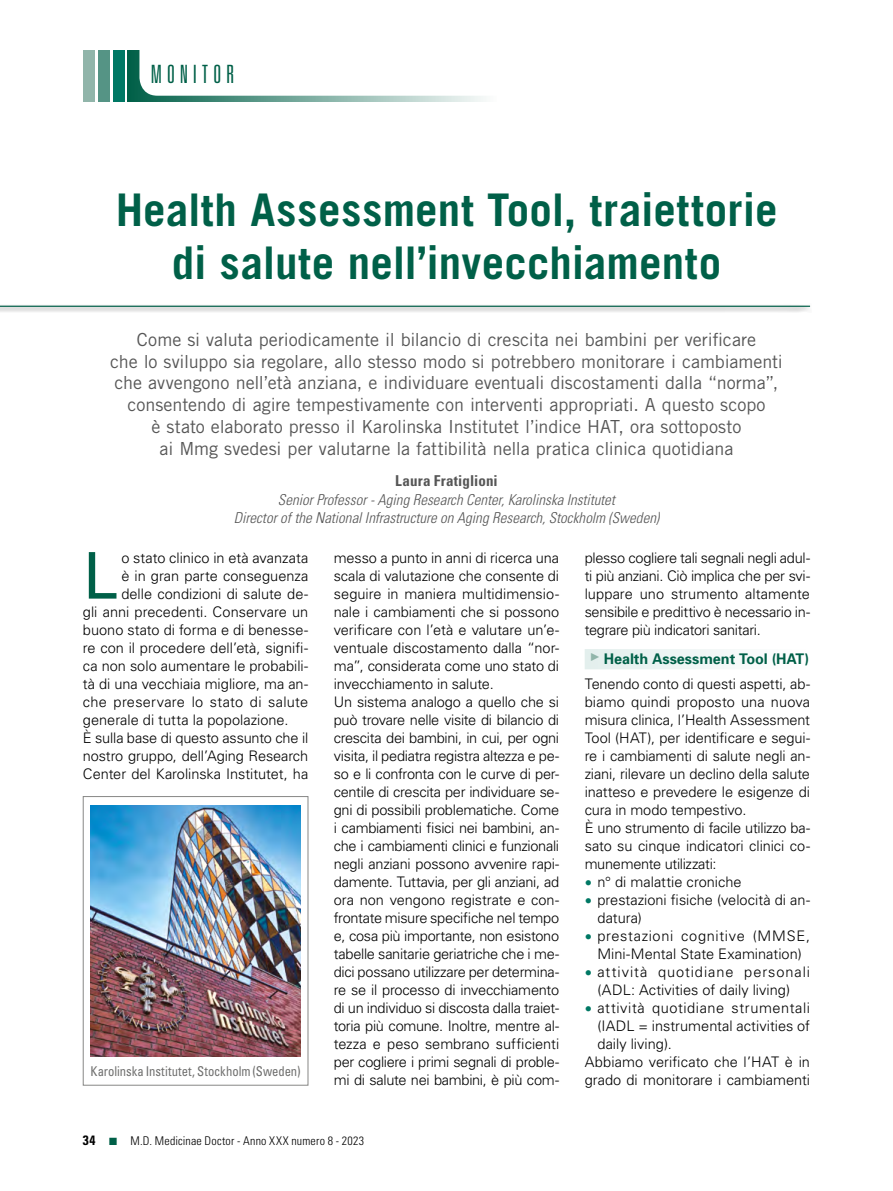
<style>
.page{position:relative;width:893px;height:1191px;background:#fff}
.page>*{position:absolute;margin:0;border:0;box-sizing:border-box;transform-origin:0 0}
.t1{font:64.35px "Univers";color:#006048}
.t2{font:700 45px/52.5px "Trade Gothic";letter-spacing:.005em;color:#006048;text-align:center}
.t3{font:300 ultra-condensed 25.2px "Univers";letter-spacing:.185em;color:#006048}
.t4{font:18px/21.8px "Trade Gothic";letter-spacing:-.005em;color:#565656;text-align:center}
.t5{font:italic 300 condensed 15px/17.2px "Univers";color:#565656;text-align:center}
.t6{font:700 condensed 15px "Univers";letter-spacing:.01em;color:#565656}
.t7{font:700 14.7px "Univers";letter-spacing:-.005em;color:#006048}
.t8{font:300 14.55px/18px "Univers";letter-spacing:-.01em;color:#000}
.t9{font:300 14.55px/18px "Univers";letter-spacing:.06em;color:#000;text-align:center}
.t10{font:300 14.55px/18px "Univers";letter-spacing:.025em;color:#000;text-align:center}
.t11{font:300 14.55px "Univers";letter-spacing:.04em;color:#000}
.t12{font:300 14.55px "Univers";letter-spacing:.02em;color:#000}
.t13{font:condensed 13.5px "Univers";letter-spacing:-.005em;color:#6f6f6e;scale:.94 1}
.t14{font:700 condensed 13.5px "Univers";color:#000}
.t15{font:300 condensed 12px "Univers";letter-spacing:.015em;color:#000}
.s1{color:#007864}
</style>
<div class="page">
<div style="left:128px;top:50px;width:369px;height:51px;background:linear-gradient(to right,#006048,#fdfdfd)"></div>
<div style="left:113px;top:50px;width:12px;height:51px;background:#007864"></div>
<div style="left:98px;top:50px;width:12px;height:51px;background:#559485"></div>
<div style="left:83px;top:50px;width:12px;height:51px;background:#91b5aa"></div>
<div style="left:139px;top:0;width:378px;height:96px;background:#fff;border-radius:18px"></div>
<div style="left:585px;top:649px;width:225px;height:20px;background:linear-gradient(to right,#e3efed,#fff)"></div>
<div style="left:0;top:304px;width:812px;height:9px;background:#000;opacity:.65"></div>
<hr style="left:0;top:306px;width:810px;height:1px;background:#006048">
<div style="left:83px;top:796px;width:225px;height:289px;background:#fff;border:1px solid #878786"></div>
<img style="left:91px;top:805px;width:210px;height:251px">
<svg style="left:591px;top:653px;width:8px;height:8px"></svg>
<h3 class="t3" style="left:151px;top:60px;width:85px">MONITOR</h3>
<h2 class="t2" style="left:116px;top:183px;width:663px">Health Assessment Tool, traiettorie di salute nell’invecchiamento</h2>
<p class="t4" style="left:110px;top:328px;width:674px">Come si valuta periodicamente il bilancio di crescita nei bambini per verificare<br>che lo sviluppo sia regolare, allo stesso modo si potrebbero monitorare i cambiamenti che avvengono nell’età anziana, e individuare eventuali discostamenti dalla “norma”, consentendo di agire tempestivamente con interventi appropriati. A questo scopo<br>è stato elaborato presso il Karolinska Institutet l’indice HAT, ora sottoposto<br>ai Mmg svedesi per valutarne la fattibilità nella pratica clinica quotidiana</p>
<p class="t6" style="left:395px;top:471px;width:104px">Laura Fratiglioni</p>
<p class="t5" style="left:234px;top:491px;width:427px">Senior Professor - Aging Research Center, Karolinska Institutet<br>Director of the National Infrastructure on Aging Research, Stockholm (Sweden)</p>
<h1 class="t1" style="left:83px;top:536px;width:37px">L</h1>
<p class="t8" style="left:121px;top:548px;width:188px">o stato clinico in età avanzata</p>
<p class="t8" style="left:121px;top:566px;width:188px">è in gran parte conseguenza</p>
<p class="t8" style="left:121px;top:584px;width:188px">delle condizioni di salute de-</p>
<p class="t8" style="left:83px;top:602px;width:227px">gli anni precedenti. Conservare un</p>
<p class="t8" style="left:83px;top:620px;width:227px">buono stato di forma e di benesse-</p>
<p class="t8" style="left:83px;top:638px;width:227px">re con il procedere dell’età, signifi-</p>
<p class="t8" style="left:83px;top:656px;width:227px">ca non solo aumentare le probabili-</p>
<p class="t8" style="left:83px;top:674px;width:227px">tà di una vecchiaia migliore, ma an-</p>
<p class="t12" style="left:83px;top:692px;width:227px">che preservare lo stato di salute</p>
<p class="t8" style="left:83px;top:710px;width:207px">generale di tutta la popolazione.</p>
<p class="t8" style="left:83px;top:728px;width:227px">È sulla base di questo assunto che il</p>
<p class="t8" style="left:83px;top:746px;width:227px">nostro gruppo, dell’Aging Research</p>
<p class="t8" style="left:83px;top:764px;width:227px">Center del Karolinska Institutet, ha</p>
<p class="t13" style="left:91px;top:1062px;width:225px">Karolinska Institutet, Stockholm (Sweden)</p>
<p class="t8" style="left:334px;top:548px;width:227px">messo a punto in anni di ricerca una scala di valutazione che consente di seguire in maniera multidimensio&shy;nale i cambiamenti che si possono verificare con l’età e valutare un’e&shy;ventuale discostamento dalla “nor&shy;ma”, considerata come uno stato di invecchiamento in salute.<br>Un sistema analogo a quello che si può trovare nelle visite di bilancio di crescita dei bambini, in cui, per ogni visita, il pediatra registra altezza e pe&shy;so e li confronta con le curve di per&shy;centile di crescita per individuare se&shy;gni di possibili problematiche. Come i cambiamenti fisici nei bambini, an&shy;che i cambiamenti clinici e funzionali negli anziani possono avvenire rapi&shy;damente. Tuttavia, per gli anziani, ad ora non vengono registrate e con&shy;frontate misure specifiche nel tempo e, cosa più importante, non esistono tabelle sanitarie geriatriche che i me&shy;dici possano utilizzare per determina&shy;re se il processo di invecchiamento di un individuo si discosta dalla traiet&shy;toria più comune. Inoltre, mentre al&shy;tezza e peso sembrano sufficienti per cogliere i primi segnali di proble&shy;mi di salute nei bambini, è più com-</p>
<p class="t8" style="left:585px;top:548px;width:227px;text-align:justify">plesso cogliere tali segnali negli adul&shy;ti più anziani. Ciò implica che per svi&shy;luppare uno strumento altamente sensibile e predittivo è necessario in&shy;tegrare più indicatori sanitari.</p>
<p class="t7" style="left:604px;top:649px;width:207px">Health Assessment Tool (HAT)</p>
<p class="t8" style="left:585px;top:674px;width:227px">Tenendo conto di questi aspetti, ab&shy;biamo quindi proposto una nuova misura clinica, l’Health Assessment Tool (HAT), per identificare e segui&shy;re i cambiamenti di salute negli an&shy;ziani, rilevare un declino della salute inatteso e prevedere le esigenze di cura in modo tempestivo.<br>È uno strumento di facile utilizzo ba&shy;sato su cinque indicatori clinici co&shy;munemente utilizzati:</p>
<p class="t8" style="left:585px;top:872px;width:158px"><span class="s1">•</span> n° di malattie croniche</p>
<p class="t8" style="left:597px;top:890px;width:214px;text-indent:-13px"><span class="s1">•</span> prestazioni fisiche (velocità di an&shy;datura)</p>
<p class="t10" style="left:585px;top:926px;width:227px"><span class="s1">•</span> prestazioni cognitive (MMSE,<br>Mini-Mental State Examination)</p>
<p class="t9" style="left:585px;top:962px;width:227px"><span class="s1">•</span> attività quotidiane personali (ADL: Activities of daily living)</p>
<p class="t11" style="left:585px;top:998px;width:227px"><span class="s1">•</span> attività quotidiane strumentali</p>
<p class="t8" style="left:597px;top:1016px;width:214px">(IADL = instrumental activities of</p>
<p class="t8" style="left:597px;top:1034px;width:76px">daily living).</p>
<p class="t8" style="left:585px;top:1052px;width:227px">Abbiamo verificato che l’HAT è in</p>
<p class="t8" style="left:585px;top:1070px;width:227px">grado di monitorare i cambiamenti</p>
<p class="t14" style="left:83px;top:1132px;width:14px">34</p>
<p class="t15" style="left:131px;top:1134px;width:235px">M.D. Medicinae Doctor - Anno XXX numero 8 - 2023</p>
</div>
